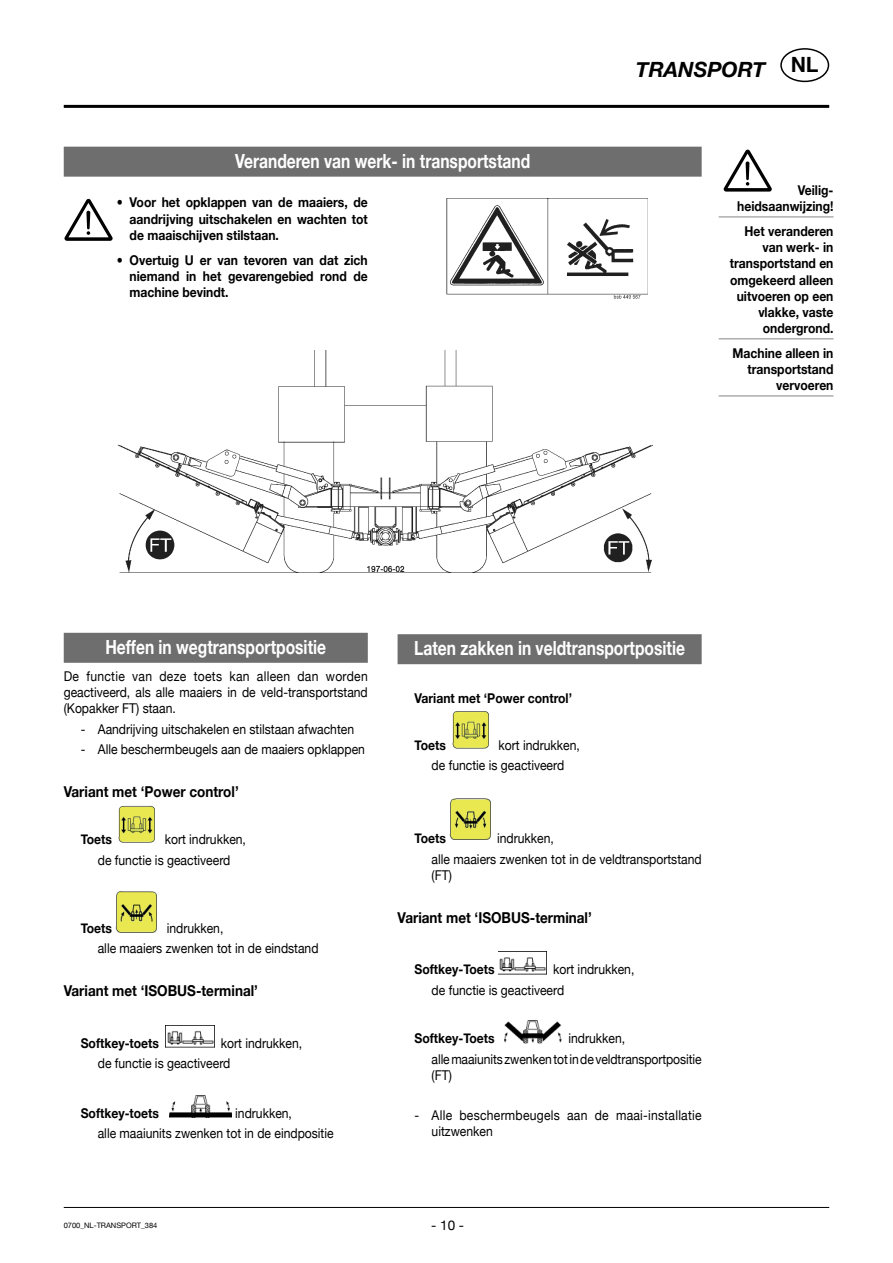
<style>
.page{position:relative;width:893px;height:1263px;background:#fff}
.page>*{position:absolute;margin:0;border:0;box-sizing:border-box;transform-origin:0 0}
.t1{font:italic 700 21px "Helvetica Neue";color:#000}
.t2{font:700 19.5px "Helvetica Neue";color:#fff;scale:.8 1}
.t3{font:700 15px "Helvetica Neue";color:#000;scale:.9 1}
.t4{font:13.5px/20.4px "Helvetica Neue";color:#000;scale:.9 1}
.t5{font:700 13.5px/16.2px "Helvetica Neue";color:#000;text-align:right;scale:.9 1}
.t6{font:13.5px/16.2px "Helvetica Neue";letter-spacing:.02em;color:#000;scale:.9 1}
.t7{font:13.5px "Helvetica Neue";color:#000}
.t8{font:7.5px "Helvetica Neue";color:#000}
</style>
<div class="page">
<hr style="left:64px;top:105px;width:765px;height:3px;background:#000">
<hr style="left:64px;top:1207px;width:765px;height:1px;background:#000">
<div style="left:780px;top:48px;width:49px;height:34px;border:2px solid #000;border-radius:50%"></div>
<div style="left:64px;top:633px;width:304px;height:30px;background:#6e6e6e"></div>
<img style="left:118px;top:805px;width:37px;height:38px">
<img style="left:115px;top:892px;width:42px;height:41px">
<img style="left:166px;top:1025px;width:48px;height:23px">
<img style="left:169px;top:1096px;width:63px;height:22px">
<img style="left:446px;top:199px;width:202px;height:99px">
<svg style="left:64px;top:199px;width:49px;height:42px"></svg>
<div style="left:398px;top:634px;width:304px;height:30px;background:#6e6e6e"></div>
<img style="left:452px;top:711px;width:36px;height:38px">
<img style="left:449px;top:798px;width:41px;height:42px">
<img style="left:498px;top:957px;width:48px;height:17px">
<img style="left:505px;top:1021px;width:57px;height:22px">
<img style="left:117px;top:350px;width:536px;height:223px">
<div style="left:64px;top:147px;width:638px;height:30px;background:#6e6e6e"></div>
<hr style="left:719px;top:216px;width:114px;height:2px;background:#999">
<hr style="left:719px;top:338px;width:114px;height:1px;background:#999">
<hr style="left:719px;top:395px;width:114px;height:2px;background:#999">
<svg style="left:724px;top:150px;width:48px;height:42px"></svg>
<h2 class="t2" style="left:235px;top:149px;width:370px">Veranderen van werk- in transportstand</h2>
<p class="t5" style="left:130px;top:194px;width:266px;text-align:justify;text-indent:-13px">• Voor het opklappen van de maaiers, de aandrijving uitschakelen en wachten tot de maaischijven stilstaan.</p>
<p class="t5" style="left:130px;top:251px;width:266px;text-align:justify;text-indent:-13px">• Overtuig U er van tevoren van dat zich niemand in het gevarengebied rond de machine bevindt.</p>
<h1 class="t1" style="left:636px;top:56px;width:184px">TRANSPORT <sup>NL</sup></h1>
<p class="t5" style="left:737px;top:182px;width:108px">Veilig&shy;heidsaanwijzing!</p>
<p class="t5" style="left:730px;top:223px;width:117px">Het veranderen van werk- in transportstand en omgekeerd alleen uitvoeren op een vlakke, vaste ondergrond.</p>
<p class="t5" style="left:732px;top:345px;width:114px">Machine alleen in transportstand vervoeren</p>
<h2 class="t2" style="left:105px;top:635px;width:277px">Heffen in wegtransportpositie</h2>
<p class="t4" style="left:64px;top:668px;width:339px;line-height:16.2px;text-align:justify">De functie van deze toets kan alleen dan worden geactiveerd, als alle maaiers in de veld-transportstand (Kopakker FT) staan.</p>
<p class="t4" style="left:81px;top:719px;width:305px">- Aandrijving uitschakelen en stilstaan afwachten</p>
<p class="t4" style="left:81px;top:739px;width:317px">- Alle beschermbeugels aan de maaiers opklappen</p>
<p class="t3" style="left:64px;top:782px;width:196px">Variant met ‘Power control’</p>
<p class="t5" style="left:81px;top:831px;width:36px">Toets</p>
<p class="t4" style="left:98px;top:829px;width:166px;text-indent:67px">kort indrukken, de functie is geactiveerd</p>
<p class="t4" style="left:98px;top:918px;width:247px;text-indent:69px">indrukken,<br>alle maaiers zwenken tot in de eindstand</p>
<p class="t3" style="left:64px;top:982px;width:217px">Variant met ‘ISOBUS-terminal’</p>
<p class="t5" style="left:81px;top:920px;width:36px">Toets</p>
<p class="t5" style="left:81px;top:1035px;width:89px">Softkey-toets</p>
<p class="t4" style="left:98px;top:1033px;width:228px;text-indent:123px">kort indrukken, de functie is geactiveerd</p>
<p class="t5" style="left:81px;top:1105px;width:89px">Softkey-toets</p>
<p class="t4" style="left:98px;top:1103px;width:264px;text-indent:137px">indrukken,<br>alle maaiunits zwenken tot in de eindpositie</p>
<h2 class="t2" style="left:414px;top:636px;width:340px">Laten zakken in veldtransportpositie</h2>
<p class="t5" style="left:415px;top:690px;width:176px">Variant met ‘Power control’</p>
<p class="t5" style="left:415px;top:737px;width:36px">Toets</p>
<p class="t4" style="left:432px;top:735px;width:166px;text-indent:67px">kort indrukken, de functie is geactiveerd</p>
<p class="t4" style="left:432px;top:828px;width:301px;text-indent:65px">indrukken,<br>alle maaiers zwenken tot in de veldtransportstand</p>
<p class="t4" style="left:432px;top:865px;width:24px">(FT)</p>
<p class="t3" style="left:398px;top:908px;width:217px">Variant met ‘ISOBUS-terminal’</p>
<p class="t5" style="left:415px;top:830px;width:36px">Toets</p>
<p class="t5" style="left:415px;top:961px;width:91px">Softkey-Toets</p>
<p class="t4" style="left:432px;top:959px;width:227px;text-indent:121px">kort indrukken, de functie is geactiveerd</p>
<p class="t5" style="left:415px;top:1030px;width:91px">Softkey-Toets</p>
<p class="t4" style="left:432px;top:1028px;width:302px;text-indent:137px">indrukken,<br>alle maaiunits zwenken tot in de veldtransportpositie</p>
<p class="t4" style="left:432px;top:1065px;width:24px">(FT)</p>
<p class="t6" style="left:432px;top:1106px;width:301px;text-indent:-17px">- Alle beschermbeugels aan de maai-installatie uitzwenken</p>
<p class="t8" style="left:64px;top:1220px;width:95px">0700_NL-TRANSPORT_384</p>
<p class="t7" style="left:431px;top:1217px;width:35px">- 10 -</p>
</div>
